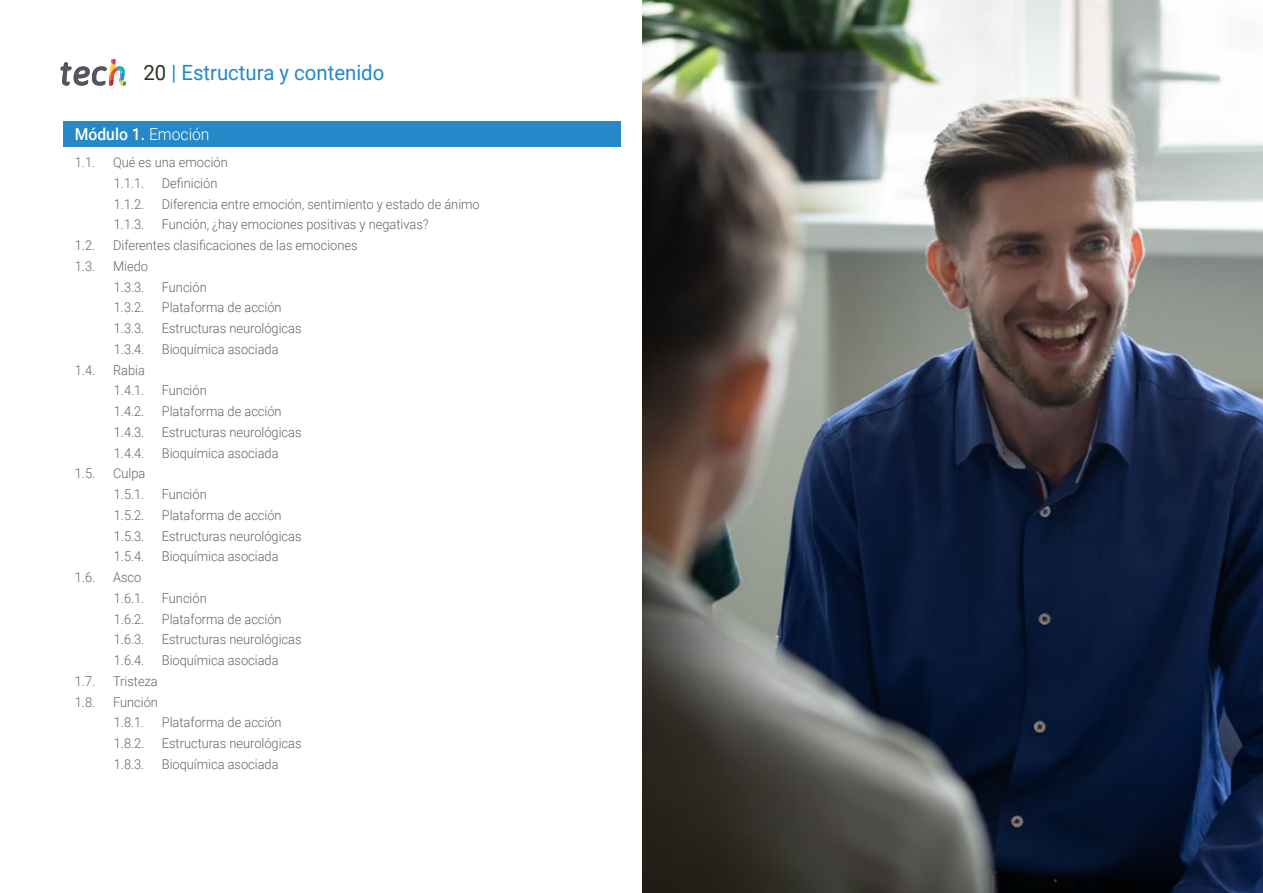
<style>
.page{position:relative;width:1263px;height:893px;background:#fff}
.page>*{position:absolute;margin:0;border:0;box-sizing:border-box;transform-origin:0 0}
.t1{font:21px "Roboto";color:#2488c9}
.t2{font:500 16.5px "Roboto";color:#fff;scale:.95 1}
.t3{font:300 13.5px/20.7px "Roboto";color:#61646a;scale:.95 1}
.s1{color:#312e20}
.s2{font-weight:300}
</style>
<div class="page">
<img style="left:642px;top:0;width:621px;height:893px">
<div style="left:64px;top:121px;width:557px;height:25px;background:#2488c9"></div>
<svg style="left:61px;top:59px;width:65px;height:27px"></svg>
<h1 class="t1" style="left:144px;top:57px;width:242px"><span class="s1">20</span> | Estructura y contenido</h1>
<p class="t2" style="left:75px;top:123px;width:143px">Módulo 1. <span class="s2">Emoción</span></p>
<p class="t3" style="left:75px;top:151px;width:23px">1.1.</p>
<p class="t3" style="left:113px;top:151px;width:122px">Qué es una emoción<br>1.1.1.</p>
<p class="t3" style="left:162px;top:172px;width:60px">Definición</p>
<p class="t3" style="left:114px;top:193px;width:34px">1.1.2.</p>
<p class="t3" style="left:162px;top:193px;width:336px">Diferencia entre emoción, sentimiento y estado de ánimo</p>
<p class="t3" style="left:114px;top:214px;width:34px">1.1.3.</p>
<p class="t3" style="left:162px;top:214px;width:282px">Función, ¿hay emociones positivas y negativas?</p>
<p class="t3" style="left:75px;top:234px;width:23px">1.2.</p>
<p class="t3" style="left:113px;top:234px;width:259px">Diferentes clasificaciones de las emociones</p>
<p class="t3" style="left:75px;top:255px;width:23px">1.3.</p>
<p class="t3" style="left:113px;top:255px;width:38px">Miedo<br>1.3.3.</p>
<p class="t3" style="left:162px;top:276px;width:49px">Función</p>
<p class="t3" style="left:114px;top:297px;width:34px">1.3.2.</p>
<p class="t3" style="left:162px;top:297px;width:128px">Plataforma de acción</p>
<p class="t3" style="left:114px;top:317px;width:34px">1.3.3.</p>
<p class="t3" style="left:162px;top:317px;width:149px">Estructuras neurológicas</p>
<p class="t3" style="left:114px;top:338px;width:34px">1.3.4.</p>
<p class="t3" style="left:162px;top:338px;width:124px">Bioquímica asociada</p>
<p class="t3" style="left:75px;top:359px;width:23px">1.4.</p>
<p class="t3" style="left:113px;top:359px;width:35px">Rabia<br>1.4.1.</p>
<p class="t3" style="left:162px;top:380px;width:49px">Función</p>
<p class="t3" style="left:114px;top:400px;width:34px">1.4.2.</p>
<p class="t3" style="left:162px;top:400px;width:128px">Plataforma de acción</p>
<p class="t3" style="left:114px;top:421px;width:34px">1.4.3.</p>
<p class="t3" style="left:162px;top:421px;width:149px">Estructuras neurológicas</p>
<p class="t3" style="left:114px;top:442px;width:34px">1.4.4.</p>
<p class="t3" style="left:162px;top:442px;width:124px">Bioquímica asociada</p>
<p class="t3" style="left:75px;top:463px;width:23px">1.5.</p>
<p class="t3" style="left:113px;top:463px;width:35px">Culpa<br>1.5.1.</p>
<p class="t3" style="left:162px;top:483px;width:49px">Función</p>
<p class="t3" style="left:114px;top:504px;width:34px">1.5.2.</p>
<p class="t3" style="left:162px;top:504px;width:128px">Plataforma de acción</p>
<p class="t3" style="left:114px;top:525px;width:34px">1.5.3.</p>
<p class="t3" style="left:162px;top:525px;width:149px">Estructuras neurológicas</p>
<p class="t3" style="left:114px;top:546px;width:34px">1.5.4.</p>
<p class="t3" style="left:162px;top:546px;width:124px">Bioquímica asociada</p>
<p class="t3" style="left:75px;top:566px;width:23px">1.6.</p>
<p class="t3" style="left:113px;top:566px;width:34px">Asco<br>1.6.1.</p>
<p class="t3" style="left:162px;top:587px;width:49px">Función</p>
<p class="t3" style="left:114px;top:608px;width:34px">1.6.2.</p>
<p class="t3" style="left:162px;top:608px;width:128px">Plataforma de acción</p>
<p class="t3" style="left:114px;top:629px;width:34px">1.6.3.</p>
<p class="t3" style="left:162px;top:629px;width:149px">Estructuras neurológicas</p>
<p class="t3" style="left:114px;top:649px;width:34px">1.6.4.</p>
<p class="t3" style="left:162px;top:649px;width:124px">Bioquímica asociada</p>
<p class="t3" style="left:75px;top:670px;width:23px">1.7.</p>
<p class="t3" style="left:113px;top:670px;width:49px">Tristeza</p>
<p class="t3" style="left:75px;top:691px;width:23px">1.8.</p>
<p class="t3" style="left:113px;top:691px;width:49px">Función<br>1.8.1.</p>
<p class="t3" style="left:162px;top:712px;width:128px">Plataforma de acción</p>
<p class="t3" style="left:114px;top:732px;width:34px">1.8.2.</p>
<p class="t3" style="left:162px;top:732px;width:149px">Estructuras neurológicas</p>
<p class="t3" style="left:114px;top:753px;width:34px">1.8.3.</p>
<p class="t3" style="left:162px;top:753px;width:124px">Bioquímica asociada</p>
</div>
